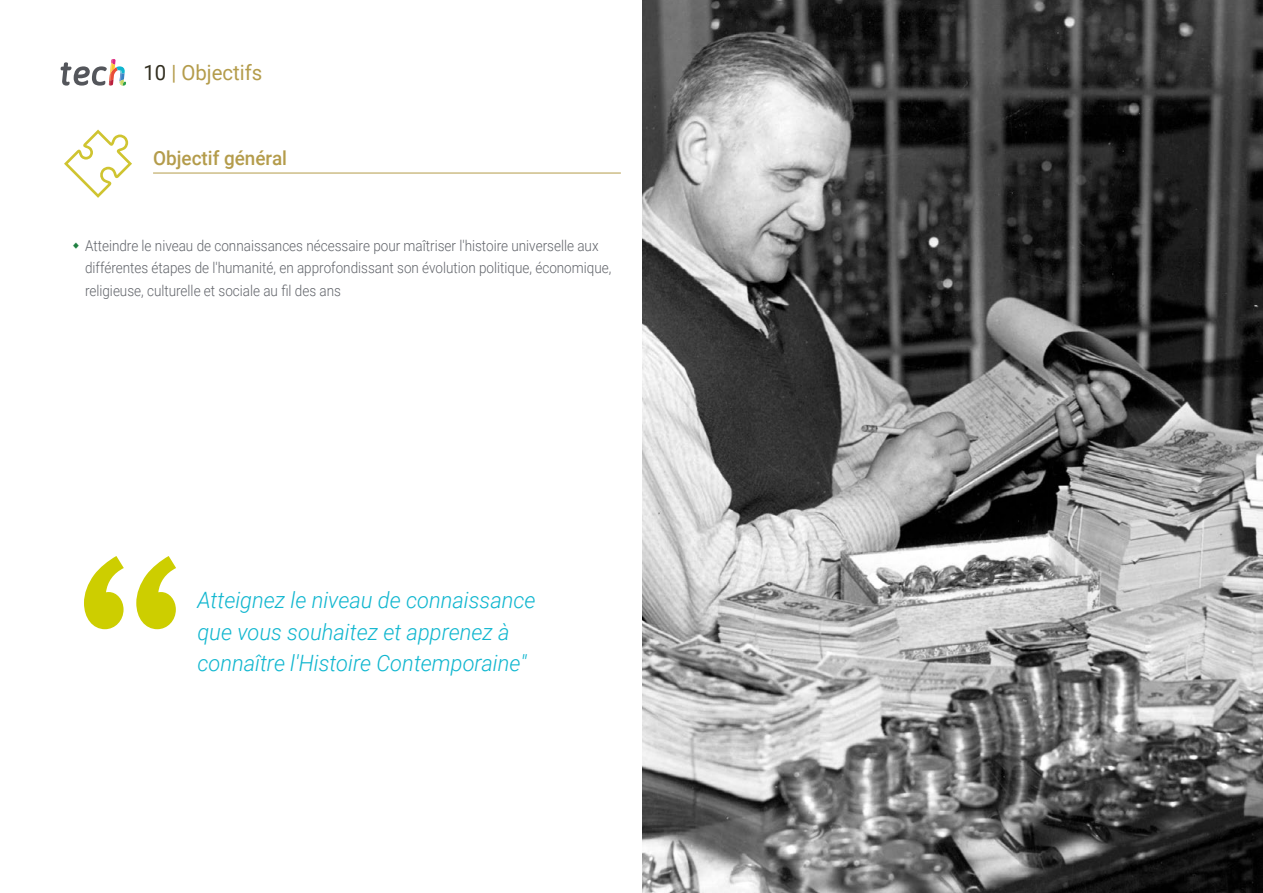
<style>
.page{position:relative;width:1263px;height:893px;background:#fff}
.page>*{position:absolute;margin:0;border:0;box-sizing:border-box;transform-origin:0 0}
.t1{font:italic 300 22.5px/31.5px "Roboto";color:#0fb6cf}
.t2{font:21px "Roboto";color:#b49c4b}
.t3{font:500 19.5px "Roboto";color:#b49c4b}
.t4{font:300 15px/22.5px "Roboto";color:#61646a;scale:.9 1}
.s1{color:#312e20}
</style>
<div class="page">
<hr style="left:153px;top:173px;width:468px;height:1px;background:#b49c4b">
<svg style="left:64px;top:130px;width:68px;height:68px"></svg>
<img style="left:642px;top:0;width:621px;height:893px">
<svg style="left:61px;top:59px;width:65px;height:27px"></svg>
<svg style="left:84px;top:556px;width:92px;height:73px"></svg>
<h2 class="t2" style="left:144px;top:57px;width:120px"><span class="s1">10</span> | Objectifs</h2>
<h3 class="t3" style="left:153px;top:144px;width:135px">Objectif général</h3>
<p class="t4" style="left:85px;top:234px;width:586px">Atteindre le niveau de connaissances nécessaire pour maîtriser l'histoire universelle aux différentes étapes de l'humanité, en approfondissant son évolution politique, économique, religieuse, culturelle et sociale au fil des ans</p>
<h1 class="t1" style="left:197px;top:584px;width:340px">Atteignez le niveau de connaissance que vous souhaitez et apprenez à connaître l'Histoire Contemporaine"</h1>
</div>
